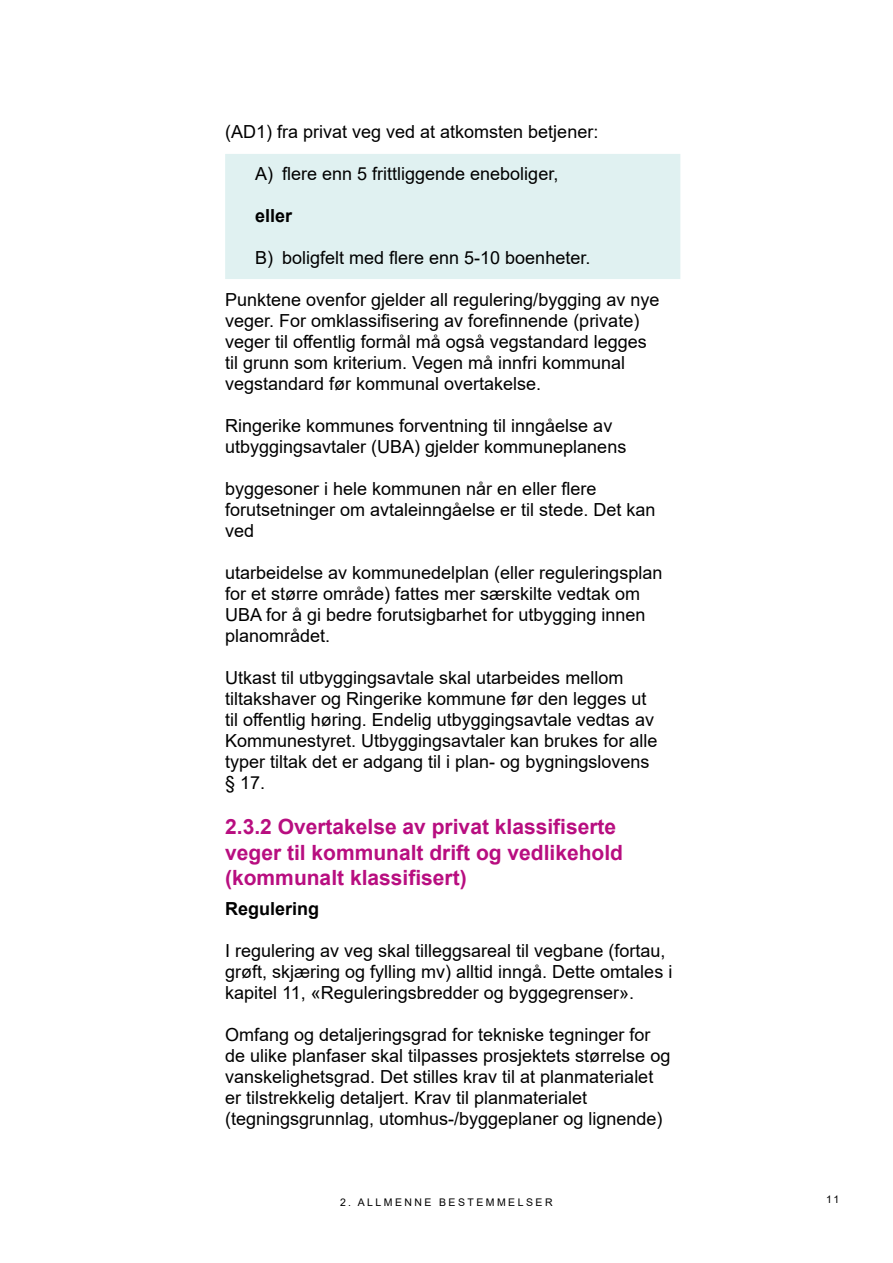
<style>
.page{position:relative;width:893px;height:1263px;background:#fff}
.page>*{position:absolute;margin:0;border:0;box-sizing:border-box;transform-origin:0 0}
.t1{font:700 21px/25.2px "Arial";color:#b80e80}
.t2{font:18px/21px "Arial";color:#000}
.t3{font:700 18px "Arial";color:#000}
.t4{font:10.5px "Arial";color:#000}
</style>
<div class="page">
<div style="left:225px;top:154px;width:455px;height:125px;background:#e0f1f1"></div>
<p class="t2" style="left:225px;top:121px;width:375px">(AD1) fra privat veg ved at atkomsten betjener:</p>
<p class="t2" style="left:255px;top:163px;width:305px">A) flere enn 5 frittliggende eneboliger,</p>
<p class="t3" style="left:255px;top:203px;width:39px">eller</p>
<p class="t2" style="left:255px;top:247px;width:337px">B) boligfelt med flere enn 5-10 boenheter.</p>
<p class="t2" style="left:225px;top:289px;width:436px">Punktene ovenfor gjelder all regulering/bygging av nye veger. For omklassifisering av forefinnende (private) veger til offentlig formål må også vegstandard legges til grunn som kriterium. Vegen må innfri kommunal vegstandard før kommunal overtakelse.</p>
<p class="t2" style="left:225px;top:415px;width:403px">Ringerike kommunes forventning til inngåelse av utbyggingsavtaler (UBA) gjelder kommuneplanens</p>
<p class="t2" style="left:225px;top:478px;width:432px">byggesoner i hele kommunen når en eller flere forutsetninger om avtaleinngåelse er til stede. Det kan ved</p>
<p class="t2" style="left:225px;top:562px;width:439px">utarbeidelse av kommunedelplan (eller reguleringsplan for et større område) fattes mer særskilte vedtak om UBA for å gi bedre forutsigbarhet for utbygging innen planområdet.</p>
<p class="t2" style="left:225px;top:667px;width:434px">Utkast til utbyggingsavtale skal utarbeides mellom tiltakshaver og Ringerike kommune før den legges ut til offentlig høring. Endelig utbyggingsavtale vedtas av Kommunestyret. Utbyggingsavtaler kan brukes for alle typer tiltak det er adgang til i plan- og bygningslovens § 17.</p>
<p class="t1" style="left:225px;top:815px;width:399px">2.3.2 Overtakelse av privat klassifiserte veger til kommunalt drift og vedlikehold (kommunalt klassifisert)</p>
<p class="t3" style="left:225px;top:896px;width:96px">Regulering</p>
<p class="t2" style="left:225px;top:940px;width:449px">I regulering av veg skal tilleggsareal til vegbane (fortau, grøft, skjæring og fylling mv) alltid inngå. Dette omtales i kapitel 11, «Reguleringsbredder og byggegrenser».</p>
<p class="t2" style="left:225px;top:1024px;width:447px">Omfang og detaljeringsgrad for tekniske tegninger for de ulike planfaser skal tilpasses prosjektets størrelse og vanskelighetsgrad. Det stilles krav til at planmaterialet er tilstrekkelig detaljert. Krav til planmaterialet (tegningsgrunnlag, utomhus-/byggeplaner og lignende)</p>
<p class="t4" style="left:340px;top:1195px;width:38px">2. Allmenne</p>
<p class="t4" style="left:439px;top:1195px;width:11px">bestemmelser</p>
<p class="t4" style="left:826px;top:1192px;width:14px">11</p>
</div>
